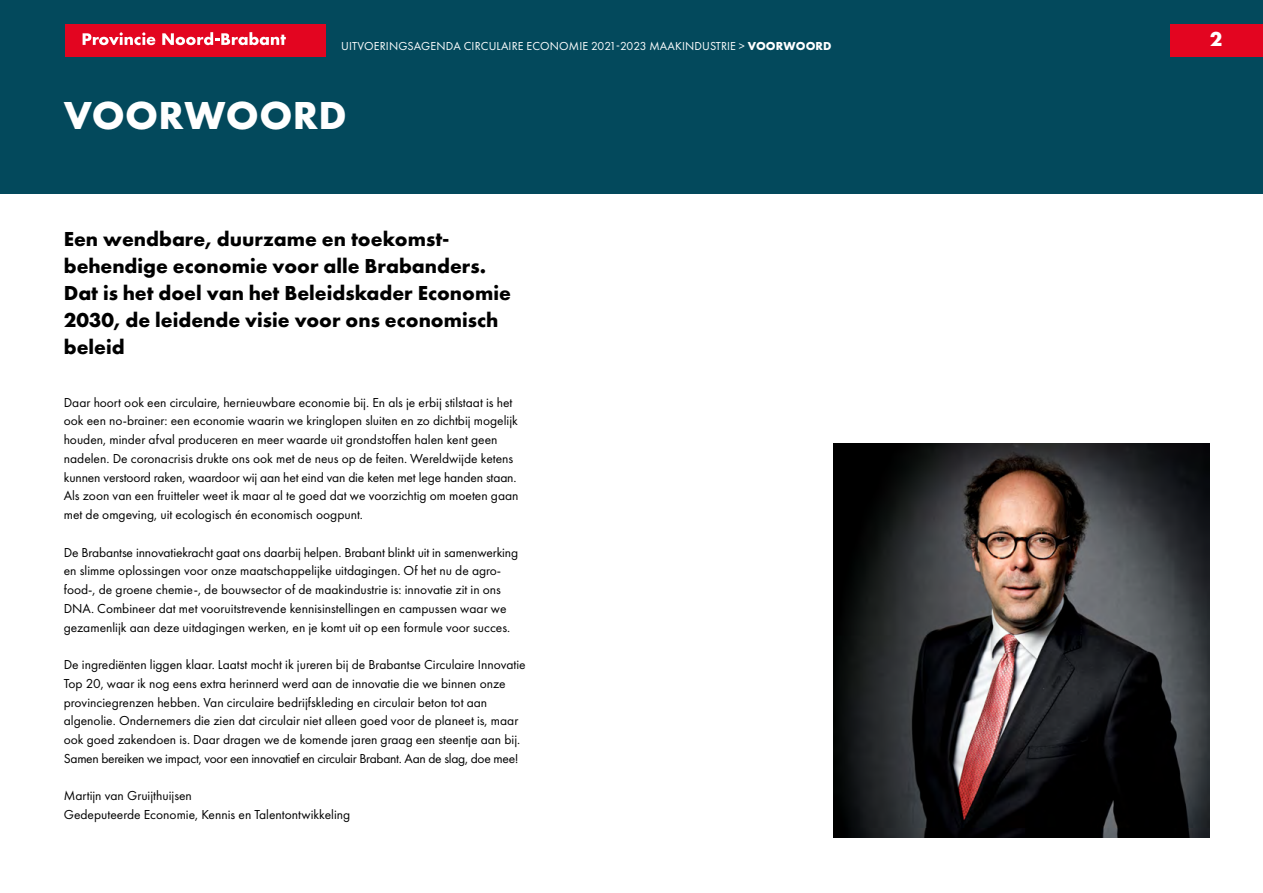
<style>
.page{position:relative;width:1263px;height:893px;background:#fff}
.page>*{position:absolute;margin:0;border:0;box-sizing:border-box;transform-origin:0 0}
.t1{font:700 40.5px "Futura PT";letter-spacing:.01em;color:#fff}
.Intro{font:700 21px/27px "Futura PT";color:#000}
.t2{font:700 21px "Futura PT";color:#fff}
.t3{font:13.5px/18.8px "Futura PT";color:#000}
.t4{font:12px "Futura PT";letter-spacing:.01em;color:#fff}
.s1{font-weight:700}
</style>
<div class="page">
<div style="left:0;top:0;width:1263px;height:193px;background:#03495c"></div>
<div style="left:66px;top:24px;width:260px;height:33px;background:#e30520"></div>
<svg style="left:83px;top:32px;width:72px;height:13px"></svg>
<svg style="left:162px;top:32px;width:124px;height:13px"></svg>
<img style="left:833px;top:443px;width:377px;height:395px">
<div style="left:1170px;top:24px;width:93px;height:33px;background:#e30520"></div>
<p class="t4" style="left:341px;top:39px;width:492px">UITVOERINGSAGENDA CIRCULAIRE ECONOMIE 2021-2023 MAAKINDUSTRIE &gt; <span class="s1">VOORWOORD</span></p>
<p class="t2" style="left:1210px;top:25px;width:14px">2</p>
<h3 class="t1" style="left:64px;top:89px;width:284px">VOORWOORD</h3>
<p class="Intro" style="left:64px;top:225px;width:449px">Een wendbare, duurzame en toekomst&shy;behendige economie voor alle Brabanders.<br>Dat is het doel van het Beleidskader Economie 2030, de leidende visie voor ons economisch beleid</p>
<p class="t3" style="left:64px;top:393px;width:456px">Daar hoort ook een circulaire, hernieuwbare economie bij. En als je erbij stilstaat is het ook een no-brainer: een economie waarin we kringlopen sluiten en zo dichtbij mogelijk houden, minder afval produceren en meer waarde uit grondstoffen halen kent geen nadelen. De coronacrisis drukte ons ook met de neus op de feiten. Wereldwijde ketens kunnen verstoord raken, waardoor wij aan het eind van die keten met lege handen staan.<br>Als zoon van een fruitteler weet ik maar al te goed dat we voorzichtig om moeten gaan met de omgeving, uit ecologisch én economisch oogpunt.</p>
<p class="t3" style="left:64px;top:543px;width:456px">De Brabantse innovatiekracht gaat ons daarbij helpen. Brabant blinkt uit in samenwerking en slimme oplossingen voor onze maatschappelijke uitdagingen. Of het nu de agro&shy;food-, de groene chemie-, de bouwsector of de maakindustrie is: innovatie zit in ons DNA. Combineer dat met vooruitstrevende kennisinstellingen en campussen waar we gezamenlijk aan deze uitdagingen werken, en je komt uit op een formule voor succes.</p>
<p class="t3" style="left:64px;top:655px;width:463px">De ingrediënten liggen klaar. Laatst mocht ik jureren bij de Brabantse Circulaire Innovatie<br>Top 20, waar ik nog eens extra herinnerd werd aan de innovatie die we binnen onze provinciegrenzen hebben. Van circulaire bedrijfskleding en circulair beton tot aan</p>
<p class="t3" style="left:64px;top:711px;width:458px">algenolie. Ondernemers die zien dat circulair niet alleen goed voor de planeet is, maar ook goed zakendoen is. Daar dragen we de komende jaren graag een steentje aan bij.<br>Samen bereiken we impact, voor een innovatief en circulair Brabant. Aan de slag, doe mee!</p>
<p class="t3" style="left:64px;top:786px;width:130px">Martijn van Gruijthuijsen</p>
<p class="t3" style="left:64px;top:805px;width:288px">Gedeputeerde Economie, Kennis en Talentontwikkeling</p>
</div>
